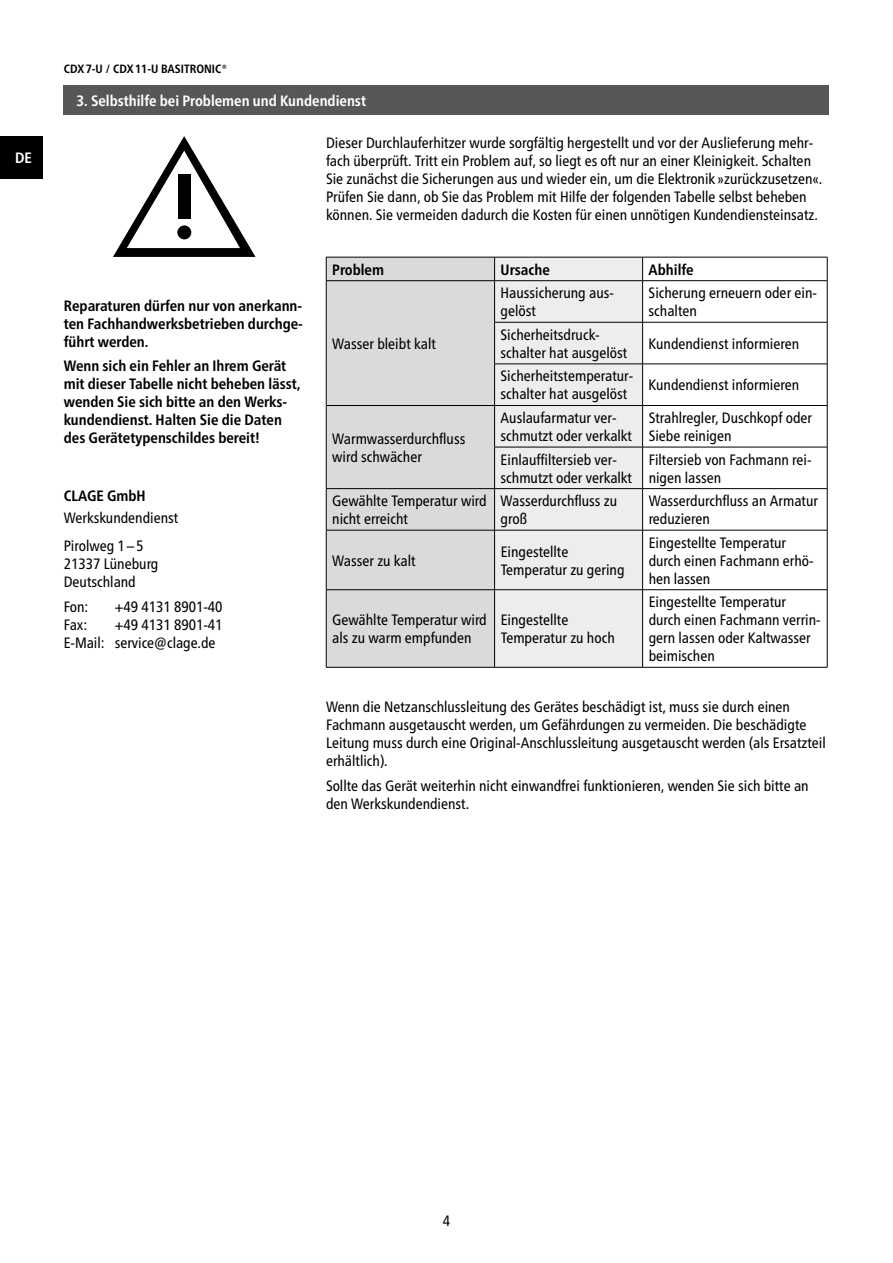
<style>
.page{position:relative;width:893px;height:1263px;background:#fff}
.page>*{position:absolute;margin:0;border:0;box-sizing:border-box;transform-origin:0 0}
.t1{font:condensed 15px/18px "Frutiger Neue LTW1 G";color:#000}
.t2{font:700 condensed 15px/18px "Frutiger Neue LTW1 G";color:#000;text-align:justify}
.t3{font:700 condensed 15px "Frutiger Neue LTW1 G";color:#fff}
.t4{font:700 condensed 12px "Frutiger Neue LTW1 G";color:#000}
</style>
<div class="page">
<div style="left:0;top:136px;width:43px;height:43px;background:#000"></div>
<svg style="left:113px;top:136px;width:143px;height:121px"></svg>
<div style="left:178px;top:174px;width:12px;height:45px;background:#000"></div>
<div style="left:177px;top:225px;width:14px;height:14px;background:#000;border-radius:50%"></div>
<div style="left:64px;top:85px;width:765px;height:30px;background:#575756"></div>
<div style="left:327px;top:258px;width:167px;height:409px;background:#dadada"></div>
<div style="left:495px;top:258px;width:147px;height:409px;background:#ededed"></div>
<hr style="left:326px;top:257px;width:169px;height:1px;background:#000">
<svg style="left:326px;top:257px;width:1px;height:23px"></svg>
<hr style="left:495px;top:257px;width:148px;height:1px;background:#000">
<svg style="left:494px;top:257px;width:1px;height:23px"></svg>
<hr style="left:643px;top:257px;width:184px;height:1px;background:#000">
<svg style="left:642px;top:257px;width:1px;height:23px"></svg>
<svg style="left:827px;top:257px;width:1px;height:23px"></svg>
<hr style="left:326px;top:280px;width:169px;height:1px;background:#000">
<hr style="left:326px;top:281px;width:1px;height:41px;background:#000">
<hr style="left:495px;top:280px;width:148px;height:1px;background:#000">
<hr style="left:494px;top:281px;width:1px;height:41px;background:#000">
<hr style="left:643px;top:280px;width:184px;height:1px;background:#000">
<hr style="left:642px;top:281px;width:1px;height:41px;background:#000">
<hr style="left:827px;top:281px;width:1px;height:41px;background:#000">
<hr style="left:326px;top:322px;width:1px;height:42px;background:#000">
<hr style="left:494px;top:322px;width:149px;height:1px;background:#000">
<hr style="left:494px;top:322px;width:1px;height:42px;background:#000">
<hr style="left:643px;top:322px;width:184px;height:1px;background:#000">
<hr style="left:642px;top:322px;width:1px;height:42px;background:#000">
<hr style="left:827px;top:322px;width:1px;height:42px;background:#000">
<hr style="left:326px;top:364px;width:1px;height:41px;background:#000">
<hr style="left:494px;top:364px;width:149px;height:1px;background:#000">
<hr style="left:494px;top:364px;width:1px;height:41px;background:#000">
<hr style="left:643px;top:364px;width:184px;height:1px;background:#000">
<hr style="left:642px;top:364px;width:1px;height:41px;background:#000">
<hr style="left:827px;top:364px;width:1px;height:41px;background:#000">
<hr style="left:326px;top:405px;width:169px;height:1px;background:#000">
<hr style="left:326px;top:406px;width:1px;height:41px;background:#000">
<hr style="left:495px;top:405px;width:148px;height:1px;background:#000">
<hr style="left:494px;top:406px;width:1px;height:41px;background:#000">
<hr style="left:643px;top:405px;width:184px;height:1px;background:#000">
<hr style="left:642px;top:406px;width:1px;height:41px;background:#000">
<hr style="left:827px;top:406px;width:1px;height:41px;background:#000">
<hr style="left:326px;top:447px;width:1px;height:41px;background:#000">
<hr style="left:494px;top:447px;width:149px;height:1px;background:#000">
<hr style="left:494px;top:447px;width:1px;height:41px;background:#000">
<hr style="left:643px;top:447px;width:184px;height:1px;background:#000">
<hr style="left:642px;top:447px;width:1px;height:41px;background:#000">
<hr style="left:827px;top:447px;width:1px;height:41px;background:#000">
<hr style="left:326px;top:488px;width:169px;height:1px;background:#000">
<hr style="left:326px;top:489px;width:1px;height:41px;background:#000">
<hr style="left:495px;top:488px;width:148px;height:1px;background:#000">
<hr style="left:494px;top:489px;width:1px;height:41px;background:#000">
<hr style="left:643px;top:488px;width:184px;height:1px;background:#000">
<hr style="left:642px;top:489px;width:1px;height:41px;background:#000">
<hr style="left:827px;top:489px;width:1px;height:41px;background:#000">
<hr style="left:326px;top:530px;width:169px;height:1px;background:#000">
<hr style="left:326px;top:530px;width:1px;height:59px;background:#000">
<hr style="left:495px;top:530px;width:148px;height:1px;background:#000">
<hr style="left:494px;top:530px;width:1px;height:59px;background:#000">
<hr style="left:643px;top:530px;width:184px;height:1px;background:#000">
<hr style="left:642px;top:530px;width:1px;height:59px;background:#000">
<hr style="left:827px;top:530px;width:1px;height:59px;background:#000">
<hr style="left:326px;top:589px;width:169px;height:1px;background:#000">
<hr style="left:326px;top:590px;width:1px;height:77px;background:#000">
<hr style="left:495px;top:589px;width:148px;height:1px;background:#000">
<hr style="left:494px;top:590px;width:1px;height:77px;background:#000">
<hr style="left:643px;top:589px;width:184px;height:1px;background:#000">
<hr style="left:642px;top:590px;width:1px;height:77px;background:#000">
<hr style="left:827px;top:590px;width:1px;height:77px;background:#000">
<hr style="left:326px;top:667px;width:169px;height:1px;background:#000">
<hr style="left:495px;top:667px;width:148px;height:1px;background:#000">
<hr style="left:643px;top:667px;width:184px;height:1px;background:#000">
<p class="t3" style="left:15px;top:149px;width:18px">DE</p>
<p class="t4" style="left:64px;top:62px;width:165px">CDX7-U / CDX11-U BASITRONIC®</p>
<p class="t3" style="left:77px;top:92px;width:291px">3. Selbsthilfe bei Problemen und Kundendienst</p>
<p class="t1" style="left:326px;top:133px;width:498px">Dieser Durchlauferhitzer wurde sorgfältig hergestellt und vor der Auslieferung mehr&shy;fach überprüft. Tritt ein Problem auf, so liegt es oft nur an einer Kleinigkeit. Schalten Sie zunächst die Sicherungen aus und wieder ein, um die Elektronik »zurückzusetzen«.<br>Prüfen Sie dann, ob Sie das Problem mit Hilfe der folgenden Tabelle selbst beheben können. Sie vermeiden dadurch die Kosten für einen unnötigen Kundendiensteinsatz.</p>
<p class="t2" style="left:64px;top:297px;width:241px">Reparaturen dürfen nur von anerkann&shy;ten Fachhandwerksbetrieben durchge&shy;führt werden.</p>
<p class="t2" style="left:64px;top:357px;width:238px;text-align:left">Wenn sich ein Fehler an Ihrem Gerät mit dieser Tabelle nicht beheben lässt, wenden Sie sich bitte an den Werks&shy;kundendienst. Halten Sie die Daten des Gerätetypenschildes bereit!</p>
<p class="t2" style="left:64px;top:486px;width:84px">CLAGE GmbH</p>
<p class="t1" style="left:64px;top:503px;width:116px;line-height:28.7px">Werkskundendienst<br>Pirolweg 1–5</p>
<p class="t1" style="left:64px;top:555px;width:96px">21337 Lüneburg<br>Deutschland</p>
<p class="t1" style="left:64px;top:597px;width:26px">Fon:</p>
<p class="t1" style="left:115px;top:597px;width:109px">+49 4131 8901-40</p>
<p class="t1" style="left:64px;top:615px;width:25px">Fax:</p>
<p class="t1" style="left:64px;top:615px;width:160px;text-indent:51px">+49 4131 8901-41<br>E-Mail: service@clage.de</p>
<p class="t2" style="left:332px;top:260px;width:53px">Problem</p>
<p class="t2" style="left:501px;top:260px;width:51px">Ursache</p>
<p class="t2" style="left:649px;top:260px;width:46px">Abhilfe</p>
<p class="t1" style="left:332px;top:335px;width:105px">Wasser bleibt kalt</p>
<p class="t1" style="left:332px;top:429px;width:135px">Warmwasserdurchfluss wird schwächer</p>
<p class="t1" style="left:501px;top:284px;width:115px">Haussicherung aus&shy;gelöst</p>
<p class="t1" style="left:649px;top:284px;width:170px">Sicherung erneuern oder ein&shy;schalten</p>
<p class="t1" style="left:501px;top:325px;width:128px">Sicherheitsdruck&shy;schalter hat ausgelöst</p>
<p class="t1" style="left:649px;top:334px;width:152px">Kundendienst informieren</p>
<p class="t1" style="left:501px;top:367px;width:133px">Sicherheitstemperatur&shy;schalter hat ausgelöst</p>
<p class="t1" style="left:649px;top:376px;width:152px">Kundendienst informieren</p>
<p class="t1" style="left:501px;top:409px;width:133px">Auslaufarmatur ver&shy;schmutzt oder verkalkt</p>
<p class="t1" style="left:649px;top:409px;width:165px">Strahlregler, Duschkopf oder<br>Siebe reinigen</p>
<p class="t1" style="left:501px;top:450px;width:133px">Einlauffiltersieb ver&shy;schmutzt oder verkalkt</p>
<p class="t1" style="left:649px;top:450px;width:164px">Filtersieb von Fachmann rei&shy;nigen lassen</p>
<p class="t1" style="left:332px;top:492px;width:156px">Gewählte Temperatur wird nicht erreicht</p>
<p class="t1" style="left:501px;top:492px;width:118px">Wasserdurchfluss zu groß</p>
<p class="t1" style="left:649px;top:492px;width:171px">Wasserdurchfluss an Armatur reduzieren</p>
<p class="t1" style="left:332px;top:551px;width:85px">Wasser zu kalt</p>
<p class="t1" style="left:501px;top:542px;width:125px">Eingestellte<br>Temperatur zu gering</p>
<p class="t1" style="left:649px;top:533px;width:166px">Eingestellte Temperatur durch einen Fachmann erhö&shy;hen lassen</p>
<p class="t1" style="left:332px;top:611px;width:156px">Gewählte Temperatur wird als zu warm empfunden</p>
<p class="t1" style="left:501px;top:611px;width:116px">Eingestellte<br>Temperatur zu hoch</p>
<p class="t1" style="left:649px;top:593px;width:173px">Eingestellte Temperatur durch einen Fachmann verrin&shy;gern lassen oder Kaltwasser beimischen</p>
<p class="t1" style="left:326px;top:698px;width:501px">Wenn die Netzanschlussleitung des Gerätes beschädigt ist, muss sie durch einen Fachmann ausgetauscht werden, um Gefährdungen zu vermeiden. Die beschädigte Leitung muss durch eine Original-Anschlussleitung ausgetauscht werden (als Ersatzteil erhältlich).</p>
<p class="t1" style="left:326px;top:776px;width:484px">Sollte das Gerät weiterhin nicht einwandfrei funktionieren, wenden Sie sich bitte an den Werkskundendienst.</p>
<p class="t1" style="left:443px;top:1212px;width:9px">4</p>
</div>
